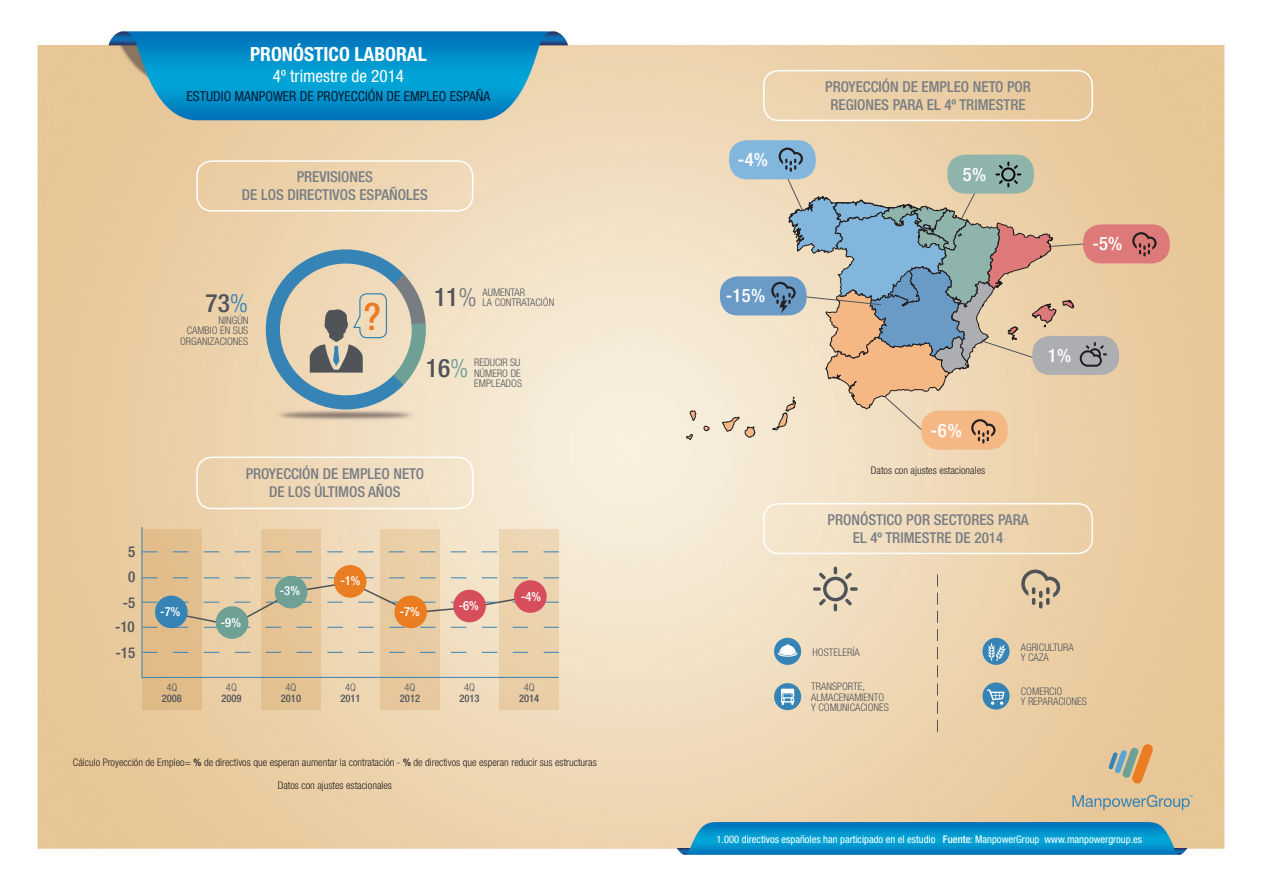
<style>
.page{position:relative;width:1263px;height:893px;background:#fff}
.page>*{position:absolute;margin:0;border:0;box-sizing:border-box;transform-origin:0 0}
.t1{font:500 condensed 37.65px "Helvetica Neue LT Std";color:#ea7d22}
.t2{font:500 condensed 25.35px "Helvetica Neue LT Std";color:#505459}
.t3{font:700 condensed 19.5px "Helvetica Neue LT Std";color:#fff}
.t4{font:500 condensed 18.6px "Helvetica Neue LT Std";color:#fff}
.t5{font:condensed 17.1px "Helvetica Neue LT Std";color:#fff}
.t6{font:500 condensed 15px/18px "Helvetica Neue LT Std";color:#787d83;text-align:center}
.t7{font:500 condensed 15px "Helvetica Neue LT Std";color:#505459}
.t8{font:condensed 13.8px "Helvetica Neue LT Std";color:#031d33}
.t9{font:500 condensed 12.6px "Helvetica Neue LT Std";color:#fff}
.t10{font:300 condensed 10.5px/10.5px "Helvetica Neue LT Std";color:#505459}
.t11{font:300 condensed 10.5px "Helvetica Neue LT Std";color:#231f20}
.t12{font:condensed 10.5px "Helvetica Neue LT Std";color:#fff}
.t13{font:500 condensed 10.5px "Helvetica Neue LT Std";color:#505459}
.s1{font-weight:300;color:#3684b6}
.s2{font-weight:300;color:#787d83}
.s3{font-weight:300;color:#6ea095}
.s4{font-weight:500}
</style>
<div class="page">
<img style="left:37px;top:31px;width:1188px;height:824px">
<div style="left:196px;top:160px;width:277px;height:52px;border:2px solid #fff;border-radius:15px"></div>
<div style="left:763px;top:70px;width:330px;height:51px;border:2px solid #fff;border-radius:15px"></div>
<div style="left:763px;top:503px;width:330px;height:51px;border:2px solid #fff;border-radius:15px"></div>
<div style="left:196px;top:457px;width:277px;height:52px;border:2px solid #fff;border-radius:15px"></div>
<svg style="left:266px;top:249px;width:160px;height:160px;background:#b8bbb0"></svg>
<div style="left:142px;top:529px;width:60px;height:180px;background:#e1bb88"></div>
<div style="left:261px;top:529px;width:60px;height:180px;background:#e4c292"></div>
<div style="left:380px;top:529px;width:60px;height:180px;background:#e7c79d"></div>
<div style="left:499px;top:529px;width:60px;height:180px;background:#e9cda5"></div>
<svg style="left:141px;top:526px;width:419px;height:152px"></svg>
<svg style="left:142px;top:577px;width:417px;height:51px"></svg>
<div style="left:155px;top:596px;width:33px;height:32px;background:#3684b6;border-radius:50%"></div>
<div style="left:394px;top:596px;width:33px;height:32px;background:#ea7d22;border-radius:50%"></div>
<div style="left:275px;top:576px;width:32px;height:32px;background:#6ea095;border-radius:50%"></div>
<div style="left:216px;top:606px;width:32px;height:33px;background:#6ea095;border-radius:50%"></div>
<div style="left:334px;top:565px;width:32px;height:33px;background:#ea7d22;border-radius:50%"></div>
<div style="left:453px;top:590px;width:33px;height:32px;background:#d64e5b;border-radius:50%"></div>
<div style="left:514px;top:580px;width:33px;height:33px;background:#d64e5b;border-radius:50%"></div>
<svg style="left:690px;top:410px;width:6px;height:11px"></svg>
<svg style="left:722px;top:417px;width:17px;height:14px"></svg>
<svg style="left:704px;top:426px;width:5px;height:5px"></svg>
<svg style="left:745px;top:427px;width:10px;height:11px"></svg>
<svg style="left:686px;top:434px;width:7px;height:6px"></svg>
<div style="left:1083px;top:224px;width:87px;height:39px;background:#de7979;border-radius:18px"></div>
<div style="left:921px;top:411px;width:87px;height:39px;background:#f5b885;border-radius:18px"></div>
<div style="left:729px;top:140px;width:87px;height:39px;background:#82b6dd;border-radius:18px"></div>
<svg style="left:1132px;top:232px;width:25px;height:24px"></svg>
<div style="left:1032px;top:336px;width:87px;height:39px;background:#adaeb2;border-radius:18px"></div>
<svg style="left:813px;top:567px;width:45px;height:44px;background:#cfc2ac"></svg>
<svg style="left:1021px;top:570px;width:39px;height:38px"></svg>
<svg style="left:937px;top:574px;width:1px;height:158px"></svg>
<div style="left:982px;top:638px;width:27px;height:27px;background:#3684b6;border-radius:50%"></div>
<svg style="left:988px;top:643px;width:18px;height:18px"></svg>
<div style="left:982px;top:682px;width:27px;height:28px;background:#3684b6;border-radius:50%"></div>
<svg style="left:987px;top:689px;width:17px;height:16px"></svg>
<svg style="left:1108px;top:743px;width:45px;height:41px;background:#c7ad84"></svg>
<svg style="left:1072px;top:795px;width:120px;height:15px;background:#bbb59f"></svg>
<div style="left:720px;top:276px;width:87px;height:39px;background:#699bc6;border-radius:18px"></div>
<div style="left:774px;top:683px;width:27px;height:27px;background:#3684b6;border-radius:50%"></div>
<div style="left:774px;top:638px;width:27px;height:27px;background:#3684b6;border-radius:50%"></div>
<svg style="left:778px;top:644px;width:19px;height:13px"></svg>
<svg style="left:781px;top:689px;width:13px;height:16px"></svg>
<svg style="left:771px;top:148px;width:336px;height:295px;background:#c9bfad"></svg>
<p class="t3" style="left:250px;top:42px;width:178px">PRONÓSTICO LABORAL</p>
<p class="t5" style="left:273px;top:66px;width:133px">4º trimestre de 2014</p>
<p class="t8" style="left:187px;top:88px;width:305px">ESTUDIO MANPOWER DE PROYECCIÓN DE EMPLEO ESPAÑA</p>
<p class="t6" style="left:297px;top:168px;width:78px">PREVISIONES</p>
<p class="t6" style="left:242px;top:186px;width:187px">DE LOS DIRECTIVOS ESPAÑOLES</p>
<p class="t10" style="left:482px;top:287px;width:44px">AUMENTAR</p>
<p class="t10" style="left:482px;top:297px;width:73px">LA CONTRATACIÓN</p>
<p class="t2" style="left:206px;top:288px;width:44px">73<span class="s1">%</span></p>
<p class="t2" style="left:434px;top:282px;width:44px">11<span class="s2">%</span></p>
<p class="t1" style="left:364px;top:294px;width:19px">?</p>
<p class="t10" style="left:180px;top:315px;width:70px;text-align:right">NINGÚN<br>CAMBIO EN SUS<br>ORGANIZACIONES</p>
<p class="t10" style="left:474px;top:357px;width:49px">REDUCIR SU<br>NÚMERO DE<br>EMPLEADOS</p>
<p class="t2" style="left:426px;top:353px;width:44px">16<span class="s3">%</span></p>
<p class="t7" style="left:128px;top:543px;width:9px">5</p>
<p class="t7" style="left:128px;top:568px;width:9px">0</p>
<p class="t7" style="left:123px;top:593px;width:14px">-5</p>
<p class="t7" style="left:115px;top:618px;width:21px">-10</p>
<p class="t7" style="left:116px;top:643px;width:21px">-15</p>
<p class="t6" style="left:246px;top:464px;width:180px">PROYECCIÓN DE EMPLEO NETO<br>DE LOS ÚLTIMOS AÑOS</p>
<p class="t9" style="left:280px;top:583px;width:22px">-3%</p>
<p class="t9" style="left:340px;top:573px;width:22px">-1%</p>
<p class="t9" style="left:160px;top:604px;width:22px">-7%</p>
<p class="t9" style="left:400px;top:604px;width:22px">-7%</p>
<p class="t9" style="left:221px;top:615px;width:22px">-9%</p>
<p class="t10" style="left:166px;top:682px;width:12px">4Q</p>
<p class="t13" style="left:162px;top:692px;width:22px">2008</p>
<p class="t10" style="left:226px;top:682px;width:12px">4Q</p>
<p class="t13" style="left:221px;top:692px;width:22px">2009</p>
<p class="t10" style="left:285px;top:682px;width:12px">4Q</p>
<p class="t13" style="left:281px;top:692px;width:22px">2010</p>
<p class="t10" style="left:345px;top:682px;width:12px">4Q</p>
<p class="t13" style="left:340px;top:692px;width:22px">2011</p>
<p class="t10" style="left:405px;top:682px;width:12px">4Q</p>
<p class="t13" style="left:400px;top:692px;width:22px">2012</p>
<p class="t9" style="left:459px;top:598px;width:22px">-6%</p>
<p class="t10" style="left:464px;top:682px;width:12px">4Q</p>
<p class="t13" style="left:459px;top:692px;width:22px">2013</p>
<p class="t9" style="left:521px;top:589px;width:22px">-4%</p>
<p class="t10" style="left:524px;top:682px;width:12px">4Q</p>
<p class="t13" style="left:519px;top:692px;width:22px">2014</p>
<p class="t11" style="left:73px;top:756px;width:525px">Cálculo Proyección de Empleo= <span class="s4">%</span> de directivos que esperan aumentar la contratación - <span class="s4">%</span> de directivos que esperan reducir sus estructuras</p>
<p class="t11" style="left:278px;top:779px;width:116px">Datos con ajustes estacionales</p>
<p class="t4" style="left:738px;top:149px;width:32px">-4%</p>
<p class="t4" style="left:726px;top:285px;width:41px">-15%</p>
<p class="t6" style="left:825px;top:77px;width:207px">PROYECCIÓN DE EMPLEO NETO POR<br>REGIONES PARA EL 4º TRIMESTRE</p>
<p class="t4" style="left:963px;top:163px;width:25px">5%</p>
<p class="t4" style="left:1092px;top:233px;width:31px">-5%</p>
<p class="t4" style="left:1048px;top:344px;width:25px">1%</p>
<p class="t4" style="left:930px;top:419px;width:33px">-6%</p>
<p class="t11" style="left:871px;top:464px;width:116px">Datos con ajustes estacionales</p>
<p class="t6" style="left:827px;top:510px;width:202px">PRONÓSTICO POR SECTORES PARA</p>
<p class="t6" style="left:853px;top:528px;width:152px">EL 4º TRIMESTRE DE 2014</p>
<p class="t10" style="left:812px;top:647px;width:49px">HOSTELERÍA</p>
<p class="t10" style="left:811px;top:681px;width:79px">TRANSPORTE,<br>ALMACENAMIENTO<br>Y COMUNICACIONES</p>
<p class="t10" style="left:1021px;top:642px;width:54px">AGRICULTURA</p>
<p class="t10" style="left:1021px;top:652px;width:29px">Y CAZA</p>
<p class="t10" style="left:1021px;top:685px;width:43px">COMERCIO</p>
<p class="t10" style="left:1021px;top:696px;width:68px">Y REPARACIONES</p>
<p class="t12" style="left:717px;top:833px;width:427px">1.000 directivos españoles han participado en el estudio <span class="s4">Fuente</span>: ManpowerGroup www.manpowergroup.es</p>
</div>
